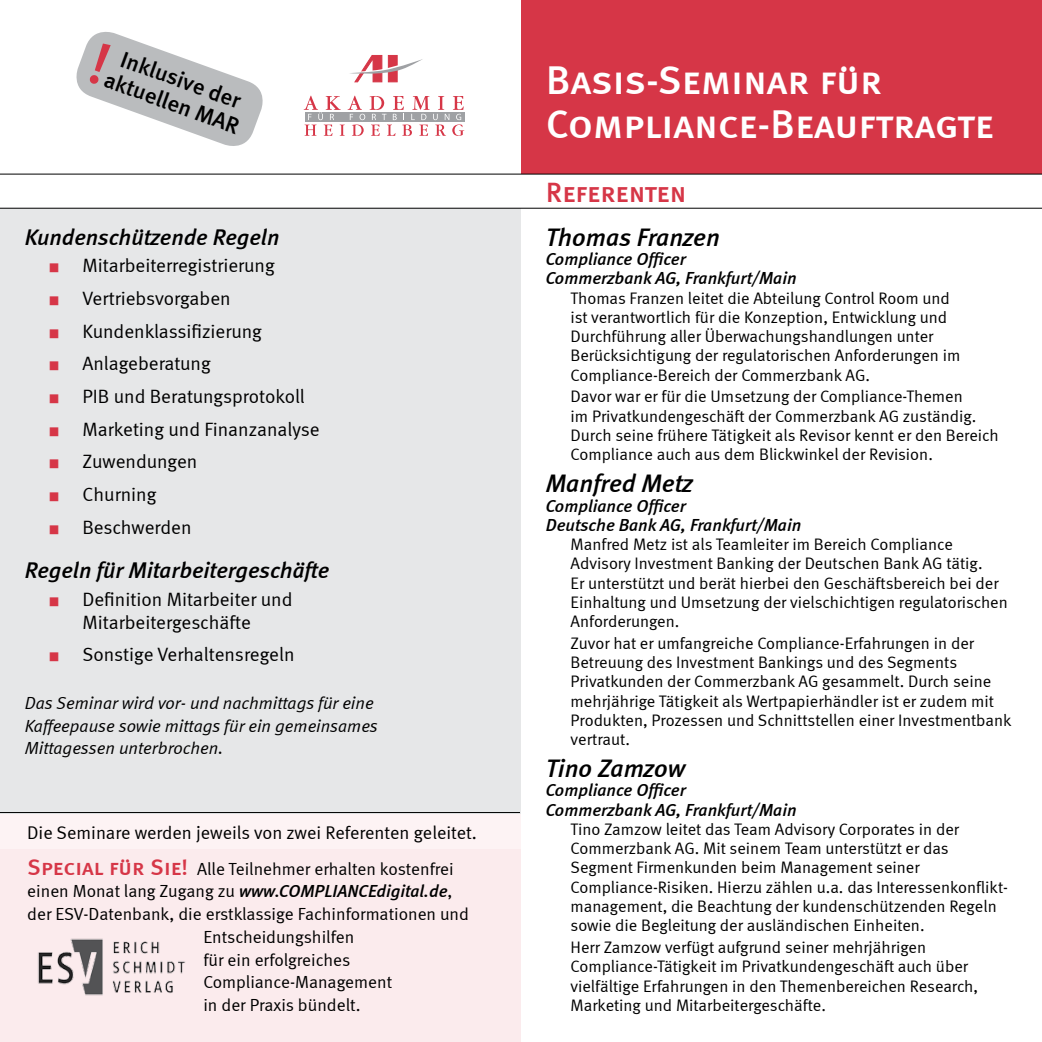
<style>
.page{position:relative;width:1042px;height:1042px;background:#fff}
.page>*{position:absolute;margin:0;border:0;box-sizing:border-box;transform-origin:0 0}
.t1{font:40.25px/43.8px "Meta Medium LF Caps";color:#fff}
.t2{font:28px "Meta Medium LF Caps";color:#d63647}
.t3{font:italic 25.38px "Meta Medium LF";color:#000}
.t4{font:22.93px "Meta Medium LF";color:#000}
.t5{font:italic 22.75px "Meta Medium LF";color:#000}
.t6{font:19.25px/22.8px "Meta Normal LF";color:#000;text-align:center}
.t7{font:18.38px "Meta Normal LF";color:#000}
.t8{font:italic 17.5px/19.2px "Meta Medium LF";color:#000}
.t9{font:17.5px/22.8px "Meta Normal LF";color:#000}
.t10{font:italic 17.5px/22.8px "Meta Normal LF";color:#000}
.t11{font:16.62px/19.2px "Meta Normal LF";color:#000}
.s1{color:#d63647}
.s2{font-family:"Meta Medium LF Caps";font-size:22.75px;color:#d63647}
.s3{font-family:"Meta Normal LF";font-style:normal}
</style>
<div class="page">
<div style="left:0;top:208px;width:521px;height:615px;background:#e6e7e8"></div>
<div style="left:521px;top:0;width:521px;height:174px;background:#d63647"></div>
<hr style="left:0;top:174px;width:1042px;height:1px;background:#000">
<hr style="left:0;top:208px;width:1042px;height:1px;background:#000">
<svg style="left:350px;top:55px;width:73px;height:27px"></svg>
<svg style="left:304px;top:96px;width:160px;height:40px"></svg>
<div style="left:0;top:814px;width:521px;height:39px;background:#fdf3f4"></div>
<div style="left:0;top:850px;width:520px;height:192px;background:#fbebed"></div>
<hr style="left:0;top:812px;width:520px;height:1px;background:#000">
<img style="left:38px;top:938px;width:148px;height:58px">
<svg style="left:76px;top:32px;width:187px;height:114px"></svg>
<h3 class="t4" style="left:126px;top:46px;width:128px;rotate:20deg">Inklusive der</h3>
<h3 class="t4" style="left:110px;top:66px;width:144px;rotate:20deg">aktuellen MAR</h3>
<h3 class="t5" style="left:25px;top:223px;width:256px">Kundenschützende Regeln</h3>
<p class="t6" style="left:50px;top:254px;width:227px"><span class="s1">■</span> Mitarbeiterregistrierung</p>
<p class="t6" style="left:50px;top:287px;width:183px"><span class="s1">■</span> Vertriebsvorgaben</p>
<p class="t6" style="left:50px;top:319px;width:214px"><span class="s1">■</span> Kundenklassifizierung</p>
<p class="t6" style="left:50px;top:352px;width:163px"><span class="s1">■</span> Anlageberatung</p>
<p class="t6" style="left:50px;top:385px;width:257px"><span class="s1">■</span> PIB und Beratungsprotokoll</p>
<p class="t6" style="left:50px;top:417px;width:272px"><span class="s1">■</span> Marketing und Finanzanalyse</p>
<p class="t6" style="left:50px;top:450px;width:149px"><span class="s1">■</span> Zuwendungen</p>
<p class="t6" style="left:50px;top:483px;width:108px"><span class="s1">■</span> Churning</p>
<p class="t6" style="left:50px;top:515px;width:143px"><span class="s1">■</span> Beschwerden</p>
<h3 class="t5" style="left:25px;top:556px;width:306px">Regeln für Mitarbeitergeschäfte</h3>
<p class="t6" style="left:50px;top:587px;width:244px"><span class="s1">■</span> Definition Mitarbeiter und<br>Mitarbeitergeschäfte</p>
<p class="t6" style="left:50px;top:643px;width:246px"><span class="s1">■</span> Sonstige Verhaltensregeln</p>
<p class="t10" style="left:25px;top:691px;width:355px">Das Seminar wird vor- und nachmittags für eine<br>Kaffeepause sowie mittags für ein gemeinsames<br>Mittagessen unterbrochen.</p>
<p class="t7" style="left:27px;top:822px;width:451px">Die Seminare werden jeweils von zwei Referenten geleitet.</p>
<p class="t9" style="left:27px;top:857px;width:428px"><span class="s2">Special für Sie!</span> Alle Teilnehmer erhalten kostenfrei</p>
<p class="t8" style="left:27px;top:881px;width:427px"><span class="s3">einen Monat lang Zugang zu</span> www.COMPLIANCEdigital.de<span class="s3">,</span></p>
<p class="t9" style="left:203px;top:902px;width:267px;text-indent:-176px">der ESV-Datenbank, die erstklassige Fachinformationen und<br>Entscheidungshilfen<br>für ein erfolgreiches<br>Compliance-Management<br>in der Praxis bündelt.</p>
<h1 class="t1" style="left:546px;top:58px;width:449px">Basis-Seminar für<br>Compliance-Beauftragte</h1>
<h2 class="t2" style="left:546px;top:176px;width:142px">Referenten</h2>
<h3 class="t3" style="left:546px;top:222px;width:176px">Thomas Franzen</h3>
<p class="t8" style="left:546px;top:249px;width:252px">Compliance Officer<br>Commerzbank AG, Frankfurt/Main</p>
<p class="t11" style="left:570px;top:288px;width:391px">Thomas Franzen leitet die Abteilung Control Room und ist verantwortlich für die Konzeption, Entwicklung und Durchführung aller Überwachungshandlungen unter Berücksichtigung der regulatorischen Anforderungen im Compliance-Bereich der Commerzbank AG.</p>
<p class="t11" style="left:570px;top:387px;width:429px">Davor war er für die Umsetzung der Compliance-Themen<br>im Privatkundengeschäft der Commerzbank AG zuständig.<br>Durch seine frühere Tätigkeit als Revisor kennt er den Bereich Compliance auch aus dem Blickwinkel der Revision.</p>
<h3 class="t3" style="left:546px;top:468px;width:149px">Manfred Metz</h3>
<p class="t8" style="left:546px;top:495px;width:257px">Compliance Officer<br>Deutsche Bank AG, Frankfurt/Main</p>
<p class="t11" style="left:570px;top:534px;width:439px">Manfred Metz ist als Teamleiter im Bereich Compliance Advisory Investment Banking der Deutschen Bank AG tätig.<br>Er unterstützt und berät hierbei den Geschäftsbereich bei der Einhaltung und Umsetzung der vielschichtigen regulatorischen Anforderungen.</p>
<p class="t11" style="left:570px;top:633px;width:442px">Zuvor hat er umfangreiche Compliance-Erfahrungen in der Betreuung des Investment Bankings und des Segments Privatkunden der Commerzbank AG gesammelt. Durch seine mehrjährige Tätigkeit als Wertpapierhändler ist er zudem mit Produkten, Prozessen und Schnittstellen einer Investmentbank vertraut.</p>
<h3 class="t3" style="left:546px;top:753px;width:141px">Tino Zamzow</h3>
<p class="t8" style="left:546px;top:780px;width:252px">Compliance Officer<br>Commerzbank AG, Frankfurt/Main</p>
<p class="t11" style="left:570px;top:819px;width:439px">Tino Zamzow leitet das Team Advisory Corporates in der Commerzbank AG. Mit seinem Team unterstützt er das Segment Firmenkunden beim Management seiner Compliance-Risiken. Hierzu zählen u.a. das Interessenkonflikt&shy;management, die Beachtung der kundenschützenden Regeln sowie die Begleitung der ausländischen Einheiten.</p>
<p class="t11" style="left:570px;top:937px;width:409px">Herr Zamzow verfügt aufgrund seiner mehrjährigen Compliance-Tätigkeit im Privatkundengeschäft auch über vielfältige Erfahrungen in den Themenbereichen Research, Marketing und Mitarbeitergeschäfte.</p>
</div>
